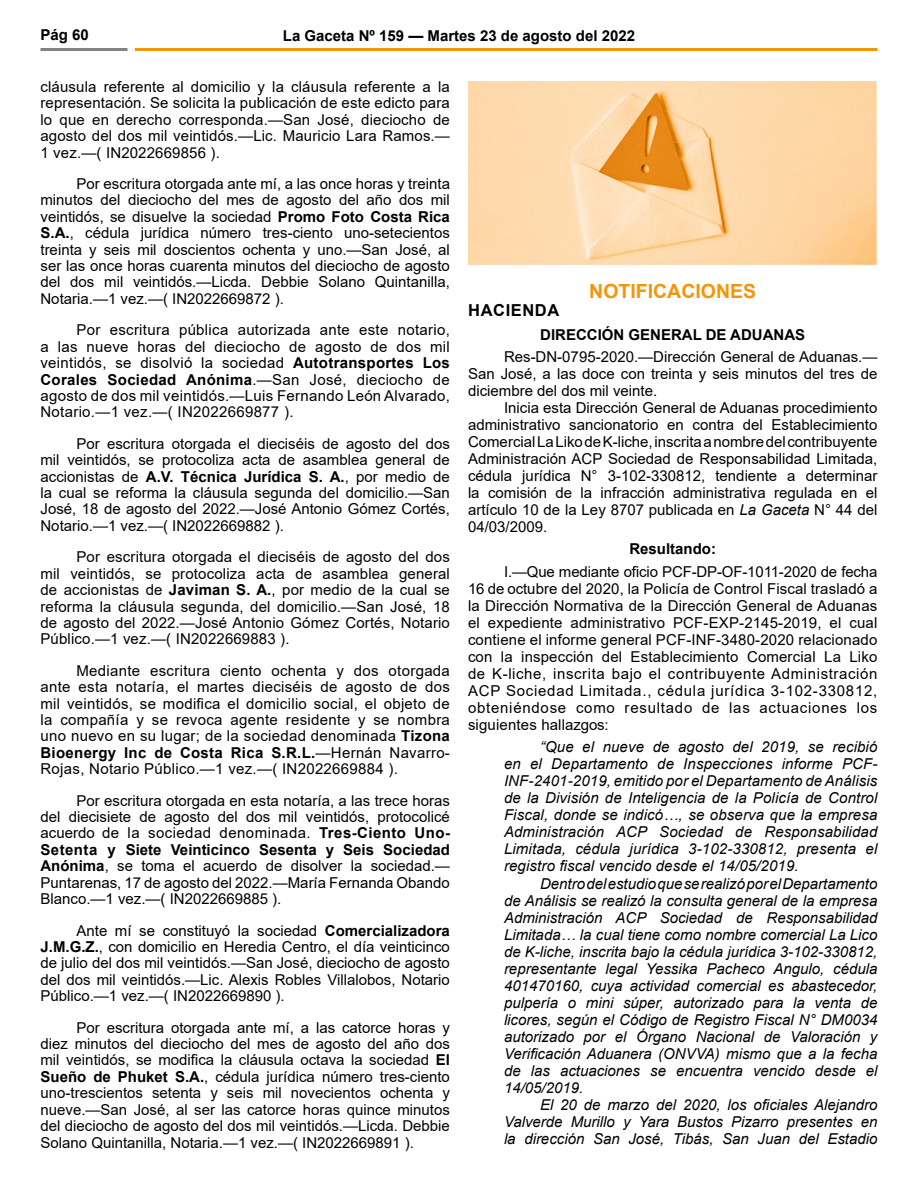
<style>
.page{position:relative;width:918px;height:1188px;background:#fff}
.page>*{position:absolute;margin:0;border:0;box-sizing:border-box;transform-origin:0 0}
._02_Subtitulos_Decre{font:700 19.5px "Arial";color:#f49507}
._03_Ministerios_2021{font:700 16.5px "Arial";letter-spacing:.035em;color:#000}
.t1{font:15px/16.4px "Arial";color:#000;text-align:justify}
.t2{font:italic 15px/17.1px "Arial";color:#000;text-align:justify}
.t3{font:700 15px "Arial";color:#000}
.s1{font-weight:700}
.s2{font-style:italic}
</style>
<div class="page">
<hr style="left:135px;top:48px;width:743px;height:3px;background:#f49507">
<hr style="left:40px;top:48px;width:88px;height:3px;background:#808285">
<img style="left:469px;top:81px;width:408px;height:185px">
<p class="t3" style="left:40px;top:25px;width:50px">Pág 60</p>
<p class="t3" style="left:283px;top:25px;width:354px">La Gaceta Nº 159 — Martes 23 de agosto del 2022</p>
<p class="t1" style="left:40px;top:78px;width:411px">cláusula referente al domicilio y la cláusula referente a la representación. Se solicita la publicación de este edicto para lo que en derecho corresponda.—San José, dieciocho de agosto del dos mil veintidós.—Lic. Mauricio Lara Ramos.— 1 vez.—( IN2022669856 ).</p>
<p class="t1" style="left:40px;top:175px;width:411px;text-indent:36px">Por escritura otorgada ante mí, a las once horas y treinta minutos del dieciocho del mes de agosto del año dos mil veintidós, se disuelve la sociedad <span class="s1">Promo Foto Costa Rica S.A.</span>, cédula jurídica número tres-ciento uno-setecientos treinta y seis mil doscientos ochenta y uno.—San José, al ser las once horas cuarenta minutos del dieciocho de agosto del dos mil veintidós.—Licda. Debbie Solano Quintanilla, Notaria.—1 vez.—( IN2022669872 ).</p>
<p class="t1" style="left:40px;top:322px;width:411px;text-indent:36px">Por escritura pública autorizada ante este notario, a las nueve horas del dieciocho de agosto de dos mil veintidós, se disolvió la sociedad <span class="s1">Autotransportes Los Corales Sociedad Anónima</span>.—San José, dieciocho de agosto de dos mil veintidós.—Luis Fernando León Alvarado, Notario.—1 vez.—( IN2022669877 ).</p>
<p class="t1" style="left:40px;top:435px;width:411px;text-indent:36px">Por escritura otorgada el dieciséis de agosto del dos mil veintidós, se protocoliza acta de asamblea general de accionistas de <span class="s1">A.V. Técnica Jurídica S. A.</span>, por medio de la cual se reforma la cláusula segunda del domicilio.—San José, 18 de agosto del 2022.—José Antonio Gómez Cortés, Notario.—1 vez.—( IN2022669882 ).</p>
<p class="t1" style="left:40px;top:549px;width:411px;text-indent:36px">Por escritura otorgada el dieciséis de agosto del dos mil veintidós, se protocoliza acta de asamblea general de accionistas de <span class="s1">Javiman S. A.</span>, por medio de la cual se reforma la cláusula segunda, del domicilio.—San José, 18 de agosto del 2022.—José Antonio Gómez Cortés, Notario Público.—1 vez.—( IN2022669883 ).</p>
<p class="t1" style="left:40px;top:662px;width:411px;text-indent:36px">Mediante escritura ciento ochenta y dos otorgada ante esta notaría, el martes dieciséis de agosto de dos mil veintidós, se modifica el domicilio social, el objeto de la compañía y se revoca agente residente y se nombra uno nuevo en su lugar; de la sociedad denominada <span class="s1">Tizona Bioenergy Inc de Costa Rica S.R.L.</span>—Hernán Navarro-Rojas, Notario Público.—1 vez.—( IN2022669884 ).</p>
<p class="t1" style="left:40px;top:792px;width:411px;text-indent:36px">Por escritura otorgada en esta notaría, a las trece horas del diecisiete de agosto del dos mil veintidós, protocolicé acuerdo de la sociedad denominada. <span class="s1">Tres-Ciento Uno-Setenta y Siete Veinticinco Sesenta y Seis Sociedad Anónima</span>, se toma el acuerdo de disolver la sociedad.— Puntarenas, 17 de agosto del 2022.—María Fernanda Obando Blanco.—1 vez.—( IN2022669885 ).</p>
<p class="t1" style="left:40px;top:922px;width:411px;text-indent:36px">Ante mí se constituyó la sociedad <span class="s1">Comercializadora J.M.G.Z.</span>, con domicilio en Heredia Centro, el día veinticinco de julio del dos mil veintidós.—San José, dieciocho de agosto del dos mil veintidós.—Lic. Alexis Robles Villalobos, Notario Público.—1 vez.—( IN2022669890 ).</p>
<p class="t1" style="left:40px;top:1019px;width:411px;text-indent:36px">Por escritura otorgada ante mí, a las catorce horas y diez minutos del dieciocho del mes de agosto del año dos mil veintidós, se modifica la cláusula octava la sociedad <span class="s1">El Sueño de Phuket S.A.</span>, cédula jurídica número tres-ciento uno-trescientos setenta y seis mil novecientos ochenta y nueve.—San José, al ser las catorce horas quince minutos del dieciocho de agosto del dos mil veintidós.—Licda. Debbie Solano Quintanilla, Notaria.—1 vez.—( IN2022669891 ).</p>
<p class="_02_Subtitulos_Decre" style="left:589px;top:277px;width:168px">NOTIFICACIONES</p>
<p class="_03_Ministerios_2021" style="left:468px;top:299px;width:93px">HACIENDA</p>
<p class="t3" style="left:540px;top:324px;width:267px">DIRECCIÓN GENERAL DE ADUANAS</p>
<p class="t1" style="left:468px;top:348px;width:411px;line-height:16.8px;text-indent:36px">Res-DN-0795-2020.—Dirección General de Aduanas.— San José, a las doce con treinta y seis minutos del tres de diciembre del dos mil veinte.</p>
<p class="t1" style="left:468px;top:399px;width:411px;line-height:17.1px;text-indent:36px">Inicia esta Dirección General de Aduanas procedimiento administrativo sancionatorio en contra del Establecimiento Comercial La Liko de K-liche, inscrita a nombre del contribuyente Administración ACP Sociedad de Responsabilidad Limitada, cédula jurídica N° 3-102-330812, tendiente a determinar la comisión de la infracción administrativa regulada en el artículo 10 de la Ley 8707 publicada en <span class="s2">La Gaceta</span> N° 44 del 04/03/2009.</p>
<p class="t3" style="left:629px;top:538px;width:88px">Resultando:</p>
<p class="t1" style="left:468px;top:563px;width:411px;line-height:17.1px;text-indent:36px">I.—Que mediante oficio PCF-DP-OF-1011-2020 de fecha 16 de octubre del 2020, la Policía de Control Fiscal trasladó a la Dirección Normativa de la Dirección General de Aduanas el expediente administrativo PCF-EXP-2145-2019, el cual contiene el informe general PCF-INF-3480-2020 relacionado con la inspección del Establecimiento Comercial La Liko de K-liche, inscrita bajo el contribuyente Administración ACP Sociedad Limitada., cédula jurídica 3-102-330812, obteniéndose como resultado de las actuaciones los siguientes hallazgos:</p>
<p class="t2" style="left:504px;top:739px;width:375px;text-indent:36px">“Que el nueve de agosto del 2019, se recibió en el Departamento de Inspecciones informe PCF-INF-2401-2019, emitido por el Departamento de Análisis de la División de Inteligencia de la Policía de Control Fiscal, donde se indicó…, se observa que la empresa Administración ACP Sociedad de Responsabilidad Limitada, cédula jurídica 3-102-330812, presenta el registro fiscal vencido desde el 14/05/2019.</p>
<p class="t2" style="left:504px;top:875px;width:375px;text-indent:36px">Dentro del estudio que se realizó por el Departamento de Análisis se realizó la consulta general de la empresa Administración ACP Sociedad de Responsabilidad Limitada… la cual tiene como nombre comercial La Lico de K-liche, inscrita bajo la cédula jurídica 3-102-330812, representante legal Yessika Pacheco Angulo, cédula 401470160, cuya actividad comercial es abastecedor, pulpería o mini súper, autorizado para la venta de licores, según el Código de Registro Fiscal N° DM0034 autorizado por el Órgano Nacional de Valoración y Verificación Aduanera (ONVVA) mismo que a la fecha de las actuaciones se encuentra vencido desde el 14/05/2019.</p>
<p class="t2" style="left:504px;top:1096px;width:375px;text-indent:36px">El 20 de marzo del 2020, los oficiales Alejandro Valverde Murillo y Yara Bustos Pizarro presentes en la dirección San José, Tibás, San Juan del Estadio</p>
</div>
